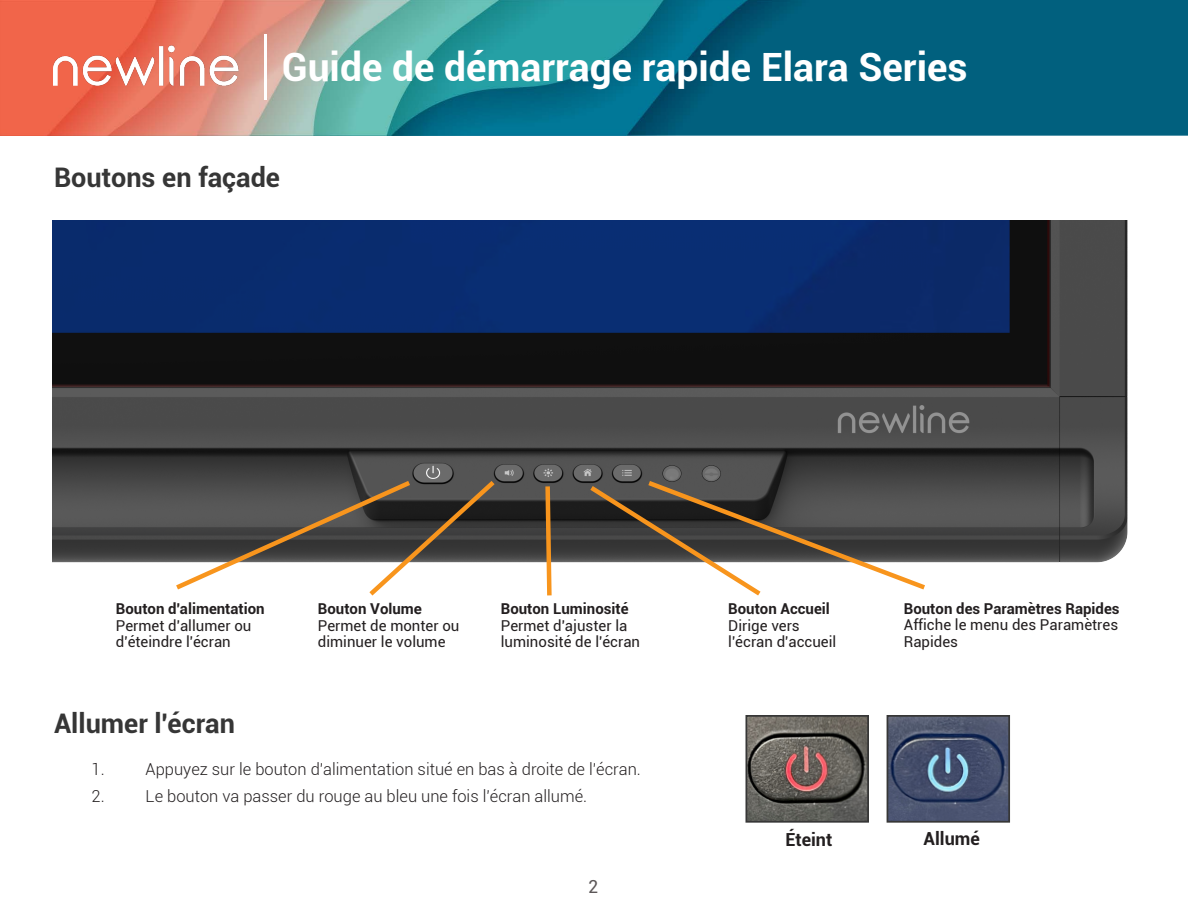
<style>
.page{position:relative;width:1188px;height:918px;background:#fff}
.page>*{position:absolute;margin:0;border:0;box-sizing:border-box;transform-origin:0 0}
.t1{font:700 39px "Roboto";color:#fff}
.t2{font:700 27px "Roboto";color:#363636}
.t3{font:700 18px "Roboto";color:#231f20}
.t4{font:18px "Roboto";color:#5c5758}
.t5{font:300 16.5px "Roboto";color:#231f20}
.t6{font:15px/16.5px "Roboto";color:#231f20}
.t7{font:700 15px "Roboto";color:#231f20}
.s1{font-weight:700}
</style>
<div class="page">
<img style="left:0;top:0;width:1188px;height:135px">
<hr style="left:264px;top:34px;width:3px;height:66px;background:#fff">
<img style="left:53px;top:46px;width:186px;height:40px">
<img style="left:52px;top:221px;width:1076px;height:342px">
<svg style="left:171px;top:476px;width:328px;height:120px"></svg>
<svg style="left:585px;top:477px;width:345px;height:119px"></svg>
<svg style="left:543px;top:482px;width:11px;height:114px"></svg>
<img style="left:748px;top:718px;width:118px;height:102px">
<div style="left:745px;top:715px;width:124px;height:108px;border:2px solid #373737"></div>
<img style="left:890px;top:718px;width:117px;height:102px">
<div style="left:887px;top:715px;width:123px;height:108px;border:2px solid #373737"></div>
<h1 class="t1" style="left:282px;top:40px;width:687px">Guide de démarrage rapide Elara Series</h1>
<h2 class="t2" style="left:54px;top:159px;width:227px">Boutons en façade</h2>
<p class="t7" style="left:116px;top:598px;width:150px">Bouton d'alimentation</p>
<p class="t6" style="left:116px;top:616px;width:137px">Permet d'allumer ou d'éteindre l'écran</p>
<p class="t6" style="left:318px;top:600px;width:143px"><span class="s1">Bouton</span> <span class="s1">Volume<br></span>Permet de monter ou diminuer le volume</p>
<p class="t6" style="left:501px;top:600px;width:141px"><span class="s1">B</span><span class="s1">outon Luminosité<br></span>Permet d'ajuster la luminosité de l'écran</p>
<p class="t7" style="left:728px;top:598px;width:103px">Bouton Accueil</p>
<p class="t6" style="left:728px;top:616px;width:110px">Dirige vers l'écran d'accueil</p>
<h2 class="t2" style="left:54px;top:704px;width:182px">Allumer l'écran</h2>
<p class="t5" style="left:92px;top:757px;width:15px">1.</p>
<p class="t5" style="left:146px;top:757px;width:497px">Appuyez sur le bouton d'alimentation situé en bas à droite de l'écran.</p>
<p class="t5" style="left:92px;top:785px;width:15px">2.</p>
<p class="t5" style="left:146px;top:785px;width:443px">Le bouton va passer du rouge au bleu une fois l'écran allumé.</p>
<p class="t7" style="left:904px;top:598px;width:217px">Bouton des Paramètres Rapides</p>
<p class="t6" style="left:904px;top:616px;width:216px">Affiche le menu des Paramètres<br>Rapides</p>
<p class="t4" style="left:588px;top:874px;width:12px">2</p>
<p class="t3" style="left:785px;top:827px;width:48px">Éteint</p>
<p class="t3" style="left:924px;top:825px;width:58px">Allumé</p>
</div>
